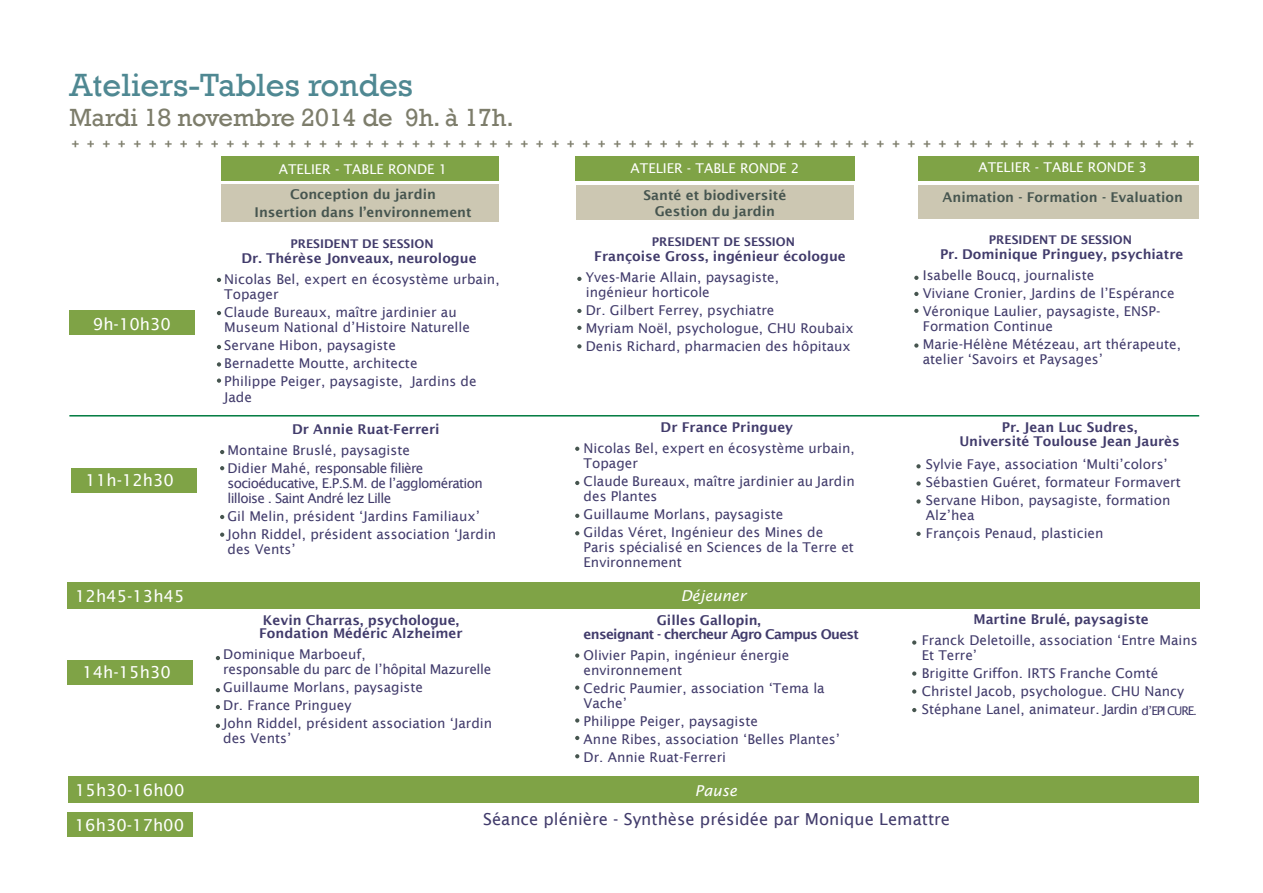
<style>
.page{position:relative;width:1263px;height:893px;background:#fff}
.page>*{position:absolute;margin:0;border:0;box-sizing:border-box;transform-origin:0 0}
.t1{font:33px "Rockwell";color:#4f8892}
.t2{font:25.5px "Rockwell";letter-spacing:-.005em;color:#7d7d6b}
.t3{font:16.5px "Lucida Sans";color:#fff}
.t4{font:16.5px "Lucida Sans";color:#413b6b}
.t5{font:italic 15px "Lucida Sans";color:#fff}
.t6{font:13.5px/18px "Lucida Sans";color:#413b6b}
.t7{font:600 13.5px/13.5px "Lucida Sans";color:#413b6b}
.t8{font:600 13.5px/18px "Lucida Sans";color:#46554f;text-align:center}
.t9{font:13.5px/15px "Lucida Sans";letter-spacing:-.05em;color:#413b6b}
.t10{font:13.5px "Lucida Sans";color:#fff}
.t11{font:13.5px/15px "Lucida Sans";letter-spacing:-.02em;color:#413b6b}
.t12{font:600 13.5px/13.5px "Lucida Sans";letter-spacing:-.05em;color:#413b6b}
.t13{font:700 12px "Rockwell";color:#7d7d6b}
.t14{font:600 12px "Lucida Sans";color:#413b6b}
.s1{font-size:12px}
</style>
<div class="page">
<div style="left:67px;top:812px;width:125px;height:24px;background:#7fa346"></div>
<div style="left:67px;top:660px;width:125px;height:24px;background:#7fa346"></div>
<div style="left:72px;top:469px;width:125px;height:24px;background:#7fa346"></div>
<div style="left:69px;top:310px;width:126px;height:25px;background:#7fa346"></div>
<div style="left:221px;top:185px;width:278px;height:37px;background:#ccc7b2"></div>
<div style="left:67px;top:582px;width:1132px;height:27px;background:#7fa346"></div>
<div style="left:68px;top:776px;width:1131px;height:27px;background:#7fa346"></div>
<div style="left:221px;top:156px;width:278px;height:24px;background:#7fa346"></div>
<hr style="left:69px;top:415px;width:1130px;height:1px;background:#007b40">
<div style="left:575px;top:156px;width:280px;height:24px;background:#7fa346"></div>
<div style="left:918px;top:156px;width:281px;height:24px;background:#7fa346"></div>
<div style="left:576px;top:185px;width:278px;height:35px;background:#ccc7b2"></div>
<div style="left:918px;top:185px;width:281px;height:34px;background:#ccc7b2"></div>
<svg style="left:217px;top:311px;width:4px;height:4px"></svg>
<svg style="left:217px;top:278px;width:4px;height:4px"></svg>
<svg style="left:217px;top:345px;width:4px;height:4px"></svg>
<svg style="left:217px;top:362px;width:4px;height:5px"></svg>
<svg style="left:217px;top:378px;width:4px;height:5px"></svg>
<svg style="left:220px;top:466px;width:4px;height:4px"></svg>
<svg style="left:220px;top:450px;width:4px;height:4px"></svg>
<svg style="left:220px;top:515px;width:4px;height:4px"></svg>
<svg style="left:220px;top:533px;width:4px;height:4px"></svg>
<svg style="left:216px;top:688px;width:4px;height:4px"></svg>
<svg style="left:216px;top:656px;width:4px;height:4px"></svg>
<svg style="left:216px;top:705px;width:4px;height:4px"></svg>
<svg style="left:216px;top:724px;width:4px;height:4px"></svg>
<svg style="left:575px;top:685px;width:4px;height:5px"></svg>
<svg style="left:575px;top:653px;width:4px;height:5px"></svg>
<svg style="left:575px;top:718px;width:4px;height:5px"></svg>
<svg style="left:575px;top:736px;width:4px;height:4px"></svg>
<svg style="left:575px;top:754px;width:4px;height:4px"></svg>
<svg style="left:575px;top:481px;width:4px;height:4px"></svg>
<svg style="left:575px;top:447px;width:4px;height:4px"></svg>
<svg style="left:575px;top:514px;width:4px;height:4px"></svg>
<svg style="left:575px;top:531px;width:4px;height:4px"></svg>
<svg style="left:914px;top:292px;width:4px;height:4px"></svg>
<svg style="left:914px;top:276px;width:4px;height:4px"></svg>
<svg style="left:914px;top:309px;width:4px;height:4px"></svg>
<svg style="left:914px;top:343px;width:4px;height:5px"></svg>
<svg style="left:916px;top:481px;width:5px;height:5px"></svg>
<svg style="left:916px;top:464px;width:5px;height:4px"></svg>
<svg style="left:916px;top:499px;width:5px;height:5px"></svg>
<svg style="left:916px;top:532px;width:5px;height:4px"></svg>
<svg style="left:912px;top:671px;width:4px;height:5px"></svg>
<svg style="left:912px;top:640px;width:4px;height:5px"></svg>
<svg style="left:912px;top:689px;width:4px;height:5px"></svg>
<svg style="left:912px;top:708px;width:4px;height:4px"></svg>
<svg style="left:577px;top:309px;width:4px;height:4px"></svg>
<svg style="left:577px;top:277px;width:4px;height:4px"></svg>
<svg style="left:577px;top:326px;width:4px;height:4px"></svg>
<svg style="left:577px;top:344px;width:4px;height:4px"></svg>
<h1 class="t1" style="left:69px;top:66px;width:345px">Ateliers-Tables rondes</h1>
<h2 class="t2" style="left:69px;top:103px;width:446px">Mardi 18 novembre 2014 de 9h. à 17h.</h2>
<p class="t13" style="left:72px;top:136px;width:1124px">+ + + + + + + + + + + + + + + + + + + + + + + + + + + + + + + + + + + + + + + + + + + + + + + + + + + + + + + + + + + + + + + + + + + + + + + + +</p>
<p class="t3" style="left:93px;top:314px;width:79px">9h-10h30</p>
<p class="t3" style="left:86px;top:471px;width:90px">11h-12h30</p>
<p class="t3" style="left:75px;top:586px;width:111px">12h45-13h45</p>
<p class="t3" style="left:82px;top:663px;width:90px">14h-15h30</p>
<p class="t3" style="left:75px;top:781px;width:111px">15h30-16h00</p>
<p class="t3" style="left:75px;top:816px;width:111px">16h30-17h00</p>
<p class="t10" style="left:279px;top:161px;width:170px">ATELIER - TABLE RONDE 1</p>
<p class="t8" style="left:255px;top:185px;width:219px">Conception du jardin<br>Insertion dans l’environnement</p>
<p class="t14" style="left:290px;top:236px;width:134px">PRESIDENT DE SESSION</p>
<p class="t7" style="left:242px;top:251px;width:237px">Dr. Thérèse Jonveaux, neurologue</p>
<p class="t6" style="left:224px;top:271px;width:277px;line-height:15px">Nicolas Bel, expert en écosystème urbain,<br>Topager</p>
<p class="t6" style="left:224px;top:304px;width:247px;line-height:15px">Claude Bureaux, maître jardinier au<br>Museum National d’Histoire Naturelle</p>
<p class="t6" style="left:224px;top:336px;width:254px">Servane Hibon, paysagiste<br>Bernadette Moutte, architecte<br>Philippe Peiger, paysagiste, Jardins de</p>
<p class="t6" style="left:224px;top:388px;width:29px">Jade</p>
<p class="t7" style="left:292px;top:422px;width:149px">Dr Annie Ruat-Ferreri</p>
<p class="t6" style="left:227px;top:441px;width:197px">Montaine Bruslé, paysagiste<br>Didier Mahé, responsable filière</p>
<p class="t9" style="left:227px;top:475px;width:257px">socioéducative, E.P.S.M. de l’agglomération lilloise . Saint André lez Lille</p>
<p class="t6" style="left:227px;top:507px;width:270px">Gil Melin, président ‘Jardins Familiaux’<br>John Riddel, président association ‘Jardin</p>
<p class="t6" style="left:227px;top:540px;width:70px">des Vents’</p>
<p class="t7" style="left:259px;top:613px;width:205px">Kevin Charras, psychologue,<br>Fondation Médéric Alzheimer</p>
<p class="t11" style="left:223px;top:647px;width:270px">Dominique Marboeuf,<br>responsable du parc de l’hôpital Mazurelle</p>
<p class="t6" style="left:223px;top:679px;width:270px">Guillaume Morlans, paysagiste<br>Dr. France Pringuey<br>John Riddel, président association ‘Jardin</p>
<p class="t6" style="left:223px;top:730px;width:70px">des Vents’</p>
<p class="t10" style="left:631px;top:160px;width:170px">ATELIER - TABLE RONDE 2</p>
<p class="t8" style="left:644px;top:186px;width:144px;line-height:16.5px">Santé et biodiversité<br>Gestion du jardin</p>
<p class="t14" style="left:652px;top:235px;width:134px">PRESIDENT DE SESSION</p>
<p class="t7" style="left:594px;top:249px;width:253px">Françoise Gross, ingénieur écologue</p>
<p class="t6" style="left:586px;top:270px;width:195px;line-height:15px">Yves-Marie Allain, paysagiste, ingénieur horticole</p>
<p class="t6" style="left:586px;top:301px;width:269px">Dr. Gilbert Ferrey, psychiatre<br>Myriam Noël, psychologue, CHU Roubaix<br>Denis Richard, pharmacien des hôpitaux</p>
<p class="t7" style="left:661px;top:420px;width:134px">Dr France Pringuey</p>
<p class="t6" style="left:584px;top:441px;width:273px;line-height:15px">Nicolas Bel, expert en écosystème urbain,<br>Topager</p>
<p class="t6" style="left:584px;top:474px;width:273px;line-height:15px">Claude Bureaux, maître jardinier au Jardin des Plantes</p>
<p class="t6" style="left:584px;top:505px;width:241px">Guillaume Morlans, paysagiste<br>Gildas Véret, Ingénieur des Mines de</p>
<p class="t6" style="left:584px;top:540px;width:272px;line-height:15px">Paris spécialisé en Sciences de la Terre et<br>Environnement</p>
<p class="t5" style="left:681px;top:587px;width:67px">Déjeuner</p>
<p class="t12" style="left:584px;top:614px;width:277px;text-indent:73px">Gilles Gallopin,<br>enseignant - chercheur Agro Campus Ouest</p>
<p class="t6" style="left:584px;top:648px;width:207px;line-height:15px">Olivier Papin, ingénieur énergie environnement</p>
<p class="t6" style="left:584px;top:681px;width:243px;line-height:15px">Cedric Paumier, association ‘Tema la<br>Vache’</p>
<p class="t6" style="left:584px;top:712px;width:258px">Philippe Peiger, paysagiste<br>Anne Ribes, association ‘Belles Plantes’<br>Dr. Annie Ruat-Ferreri</p>
<p class="t5" style="left:695px;top:782px;width:44px">Pause</p>
<p class="t10" style="left:978px;top:160px;width:170px">ATELIER - TABLE RONDE 3</p>
<p class="t8" style="left:942px;top:188px;width:242px">Animation - Formation - Evaluation</p>
<p class="t14" style="left:989px;top:233px;width:134px">PRESIDENT DE SESSION</p>
<p class="t7" style="left:940px;top:247px;width:245px">Pr. Dominique Pringuey, psychiatre</p>
<p class="t6" style="left:923px;top:266px;width:253px">Isabelle Boucq, journaliste<br>Viviane Cronier, Jardins de l’Espérance<br>Véronique Laulier, paysagiste, ENSP-</p>
<p class="t6" style="left:923px;top:317px;width:260px">Formation Continue<br>Marie-Hélène Métézeau, art thérapeute,</p>
<p class="t6" style="left:923px;top:350px;width:182px">atelier ‘Savoirs et Paysages’</p>
<p class="t7" style="left:959px;top:421px;width:222px;text-align:center">Pr. Jean Luc Sudres,<br>U niversité Toulouse Jean Jaurès</p>
<p class="t6" style="left:926px;top:455px;width:256px">Sylvie Faye, association ‘Multi’colors’<br>Sébastien Guéret, formateur Formavert<br>Servane Hibon, paysagiste, formation</p>
<p class="t6" style="left:926px;top:506px;width:179px">Alz’hea<br>François Penaud, plasticien</p>
<p class="t7" style="left:973px;top:613px;width:177px">Martine Brulé, paysagiste</p>
<p class="t6" style="left:922px;top:633px;width:278px;line-height:15px">Franck Deletoille, association ‘Entre Mains<br>Et Terre’</p>
<p class="t6" style="left:922px;top:665px;width:277px">Brigitte Griffon. IRTS Franche Comté<br>Christel Jacob, psychologue. CHU Nancy<br>Stéphane Lanel, animateur. Jardin <span class="s1">d’EPI CURE.</span></p>
<p class="t4" style="left:483px;top:810px;width:468px">Séance plénière - Synthèse présidée par Monique Lemattre</p>
</div>
